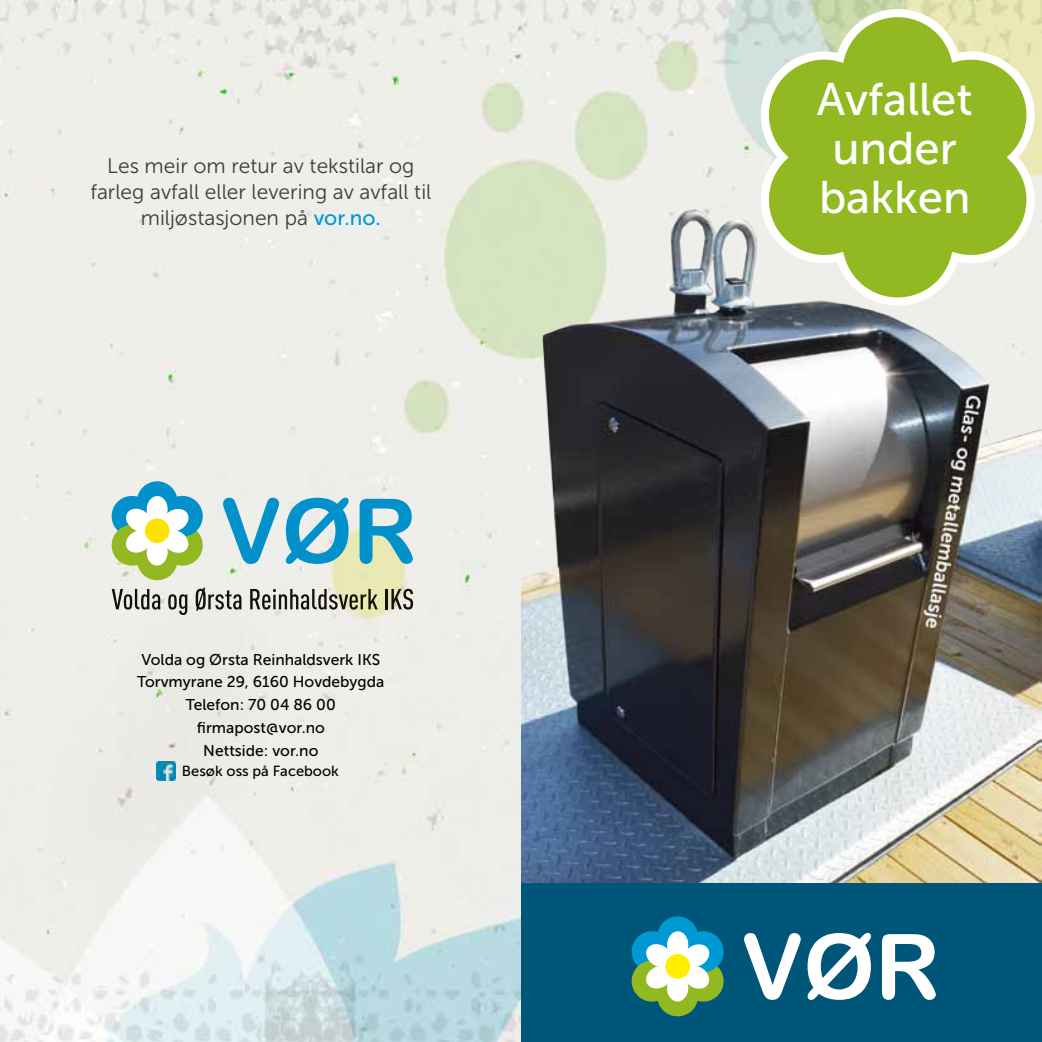
<style>
.page{position:relative;width:1042px;height:1042px;background:#fff}
.page>*{position:absolute;margin:0;border:0;box-sizing:border-box;transform-origin:0 0}
.t1{font:45.5px/49px "Museo Sans 500";color:#fff}
.t2{font:21px/26.2px "Museo Sans 300";color:#3f3d37;text-align:center}
.t3{font:15.58px/22.8px "Museo Sans 500";color:#000;text-align:center}
.t4{font:14.7px "Museo Sans 500";color:#000}
.s1{font-family:"Museo Sans 500";color:#0099d4}
</style>
<div class="page">
<img style="left:0;top:0;width:1042px;height:1042px">
<svg style="left:223px;top:498px;width:56px;height:66px;background:#8cc8dd"></svg>
<svg style="left:286px;top:498px;width:63px;height:66px;background:#5db4d4"></svg>
<svg style="left:360px;top:499px;width:53px;height:65px;background:#60b5cd"></svg>
<div style="left:137px;top:481px;width:40px;height:41px;background:#0291cb;border-radius:50%"></div>
<div style="left:137px;top:539px;width:40px;height:41px;background:#92b922;border-radius:50%"></div>
<svg style="left:109px;top:493px;width:97px;height:75px"></svg>
<div style="left:145px;top:518px;width:24px;height:25px;background:#fde300;border-radius:50%"></div>
<svg style="left:112px;top:589px;width:48px;height:20px"></svg>
<svg style="left:168px;top:594px;width:19px;height:21px"></svg>
<svg style="left:196px;top:588px;width:45px;height:22px"></svg>
<svg style="left:250px;top:589px;width:128px;height:20px;background:#9d9c8d"></svg>
<hr style="left:385px;top:589px;width:3px;height:20px;background:#13110c">
<svg style="left:391px;top:589px;width:22px;height:20px"></svg>
<svg style="left:748px;top:5px;width:294px;height:305px;background:#afc960"></svg>
<img style="left:521px;top:204px;width:520px;height:679px">
<div style="left:521px;top:883px;width:521px;height:159px;background:#005678"></div>
<svg style="left:744px;top:933px;width:57px;height:67px"></svg>
<svg style="left:807px;top:933px;width:64px;height:67px"></svg>
<svg style="left:882px;top:934px;width:54px;height:66px"></svg>
<div style="left:657px;top:916px;width:41px;height:41px;background:#0099d4;border-radius:50%"></div>
<div style="left:657px;top:975px;width:41px;height:41px;background:#93b922;border-radius:50%"></div>
<svg style="left:631px;top:928px;width:93px;height:76px"></svg>
<div style="left:665px;top:954px;width:25px;height:24px;background:#fe0;border-radius:50%"></div>
<img style="left:156px;top:761px;width:19px;height:20px">
<h2 class="t2" style="left:90px;top:153px;width:342px">Les meir om retur av tekstilar og farleg avfall eller levering av avfall til miljøstasjonen på <span class="s1">vor.no.</span></h2>
<p class="t3" style="left:137px;top:648px;width:249px">Volda og Ørsta Reinhaldsverk IKS<br>Torvmyrane 29, 6160 Hovdebygda<br>Telefon: 70 04 86 00 firmapost@vor.no<br>Nettside: vor.no</p>
<p class="t4" style="left:182px;top:763px;width:158px">Besøk oss på Facebook</p>
<h1 class="t1" style="left:817px;top:75px;width:158px">Avfallet under bakken</h1>
</div>
